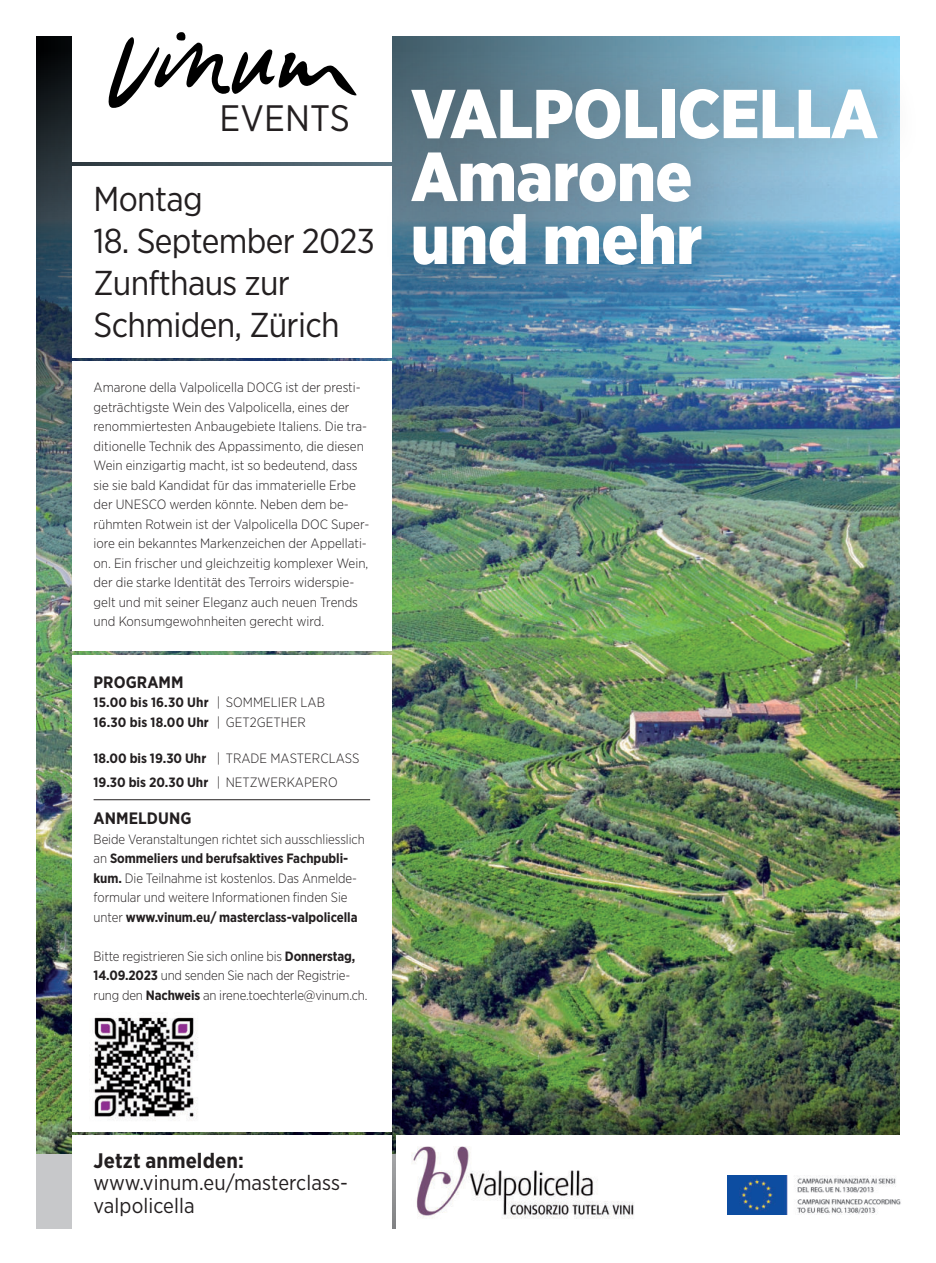
<style>
.page{position:relative;width:936px;height:1263px;background:#fff}
.page>*{position:absolute;margin:0;border:0;box-sizing:border-box;transform-origin:0 0}
.t1{font:900 69px/63px "Gotham Narrow";letter-spacing:-.005em;color:#fff}
.t2{font:36.75px "Gotham Narrow";letter-spacing:.005em;color:#231f20}
.t3{font:34.5px/42px "Gotham Narrow";letter-spacing:-.02em;color:#231f20}
.t4{font:21px/22.5px "Gotham Narrow";letter-spacing:.005em;color:#231f20}
.t5{font:700 21px "Gotham Narrow";letter-spacing:.005em;color:#231f20}
.t6{font:700 16.5px "Gotham Narrow";letter-spacing:.005em;color:#231f20}
.t7{font:300 13.5px/19.5px "Gotham Narrow";color:#231f20}
.t8{font:700 13.5px/19.5px "Gotham Narrow";letter-spacing:.01em;color:#231f20}
.s1{font-weight:300}
.s2{font-weight:700}
</style>
<div class="page">
<img style="left:36px;top:574px;width:863px;height:580px">
<img style="left:36px;top:36px;width:863px;height:538px">
<img style="left:130px;top:1084px;width:769px;height:145px">
<div style="left:72px;top:0;width:319px;height:162px;background:#fff"></div>
<div style="left:72px;top:166px;width:319px;height:191px;background:#fff"></div>
<div style="left:72px;top:361px;width:319px;height:290px;background:#fff"></div>
<div style="left:395px;top:1135px;width:522px;height:104px;background:#fff"></div>
<div style="left:379px;top:47px;width:546px;height:260px;background:#231f20;opacity:.25"></div>
<svg style="left:108px;top:32px;width:249px;height:76px"></svg>
<div style="left:72px;top:655px;width:319px;height:476px;background:#fff"></div>
<div style="left:72px;top:1135px;width:319px;height:105px;background:#fff"></div>
<hr style="left:94px;top:799px;width:276px;height:1px;background:#231f20">
<img style="left:92px;top:1017px;width:106px;height:104px">
<img style="left:727px;top:1175px;width:174px;height:40px">
<img style="left:411px;top:1146px;width:223px;height:73px">
<h2 class="t2" style="left:219px;top:101px;width:132px">EVENTS</h2>
<h3 class="t3" style="left:94px;top:180px;width:111px">Montag</h3>
<h3 class="t3" style="left:94px;top:222px;width:282px">18. September 2023<br>Zunfthaus zur<br>Schmiden, Zürich</h3>
<p class="t7" style="left:94px;top:378px;width:277px">Amarone della Valpolicella DOCG ist der presti&shy;geträchtigste Wein des Valpolicella, eines der renommiertesten Anbaugebiete Italiens. Die tra&shy;ditionelle Technik des Appassimento, die diesen Wein einzigartig macht, ist so bedeutend, dass sie sie bald Kandidat für das immaterielle Erbe der UNESCO werden könnte. Neben dem be&shy;rühmten Rotwein ist der Valpolicella DOC Super&shy;iore ein bekanntes Markenzeichen der Appellati&shy;on. Ein frischer und gleichzeitig komplexer Wein, der die starke Identität des Terroirs widerspie&shy;gelt und mit seiner Eleganz auch neuen Trends und Konsumgewohnheiten gerecht wird.</p>
<p class="t6" style="left:94px;top:674px;width:91px">PROGRAMM</p>
<p class="t8" style="left:94px;top:693px;width:233px">15.00 bis 16.30 Uhr <span class="s1">| SOMMELIER LAB<br></span>16.30 bis 18.00 Uhr <span class="s1">| GET2GETHER</span></p>
<p class="t8" style="left:94px;top:747px;width:267px;line-height:24px">18.00 bis 19.30 Uhr <span class="s1">| TRADE MASTERCLASS<br></span>19.30 bis 20.30 Uhr <span class="s1">| NETZWERKAPERO</span></p>
<p class="t6" style="left:94px;top:811px;width:99px">ANMELDUNG</p>
<p class="t7" style="left:94px;top:830px;width:273px">Beide Veranstaltungen richtet sich ausschliesslich an <span class="s2">Sommeliers und berufsaktives Fachpubli&shy;kum.</span> Die Teilnahme ist kostenlos. Das Anmelde&shy;formular und weitere Informationen finden Sie unter <span class="s2">www.vinum.eu/ masterclass-valpolicella</span></p>
<p class="t7" style="left:94px;top:947px;width:275px">Bitte registrieren Sie sich online bis <span class="s2">Donnerstag,<br>14.09.2023</span> und senden Sie nach der Registrie&shy;rung den <span class="s2">Nachweis</span> an irene.toechterle@vinum.ch.</p>
<h1 class="t1" style="left:411px;top:86px;width:468px">VALPOLICELLA<br>Amarone<br>und mehr</h1>
<h3 class="t5" style="left:94px;top:1151px;width:152px">Jetzt anmelden:</h3>
<h3 class="t4" style="left:94px;top:1173px;width:256px">www.vinum.eu/masterclass&shy;valpolicella</h3>
</div>
